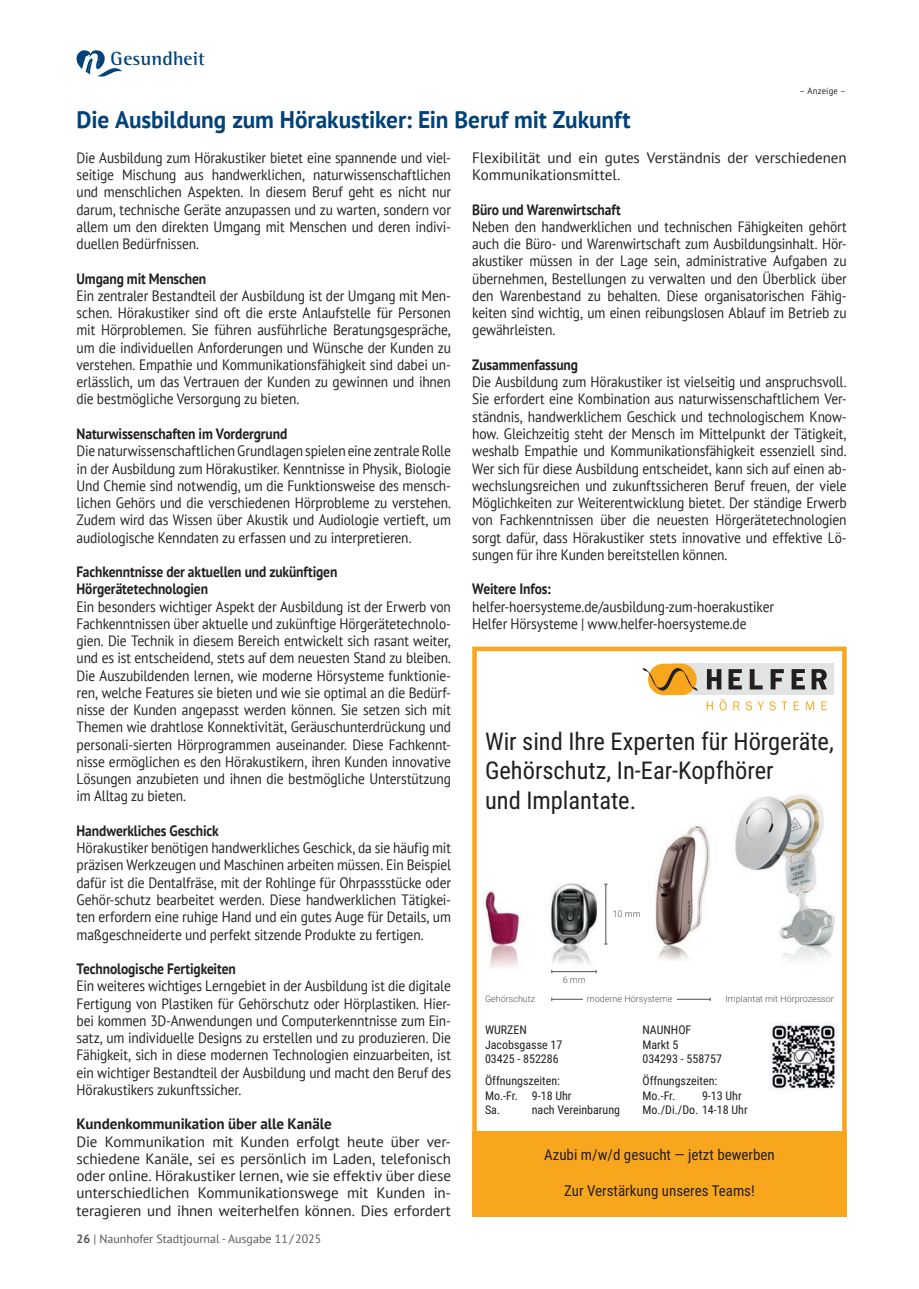
<style>
.page{position:relative;width:919px;height:1289px;background:#fff}
.page>*{position:absolute;margin:0;border:0;box-sizing:border-box;transform-origin:0 0}
.t1{font:24.45px/29.4px "Roboto Condensed";color:#231f20}
.Hauptüberschrift{font:700 24px "PT Sans";letter-spacing:-.005em;color:#004279}
.t2{font:700 19.5px "Rotis Semi Serif Std";letter-spacing:.005em;color:#004279}
.Fließtext{font:15px/17.2px "PT Sans";letter-spacing:-.01em;color:#231f20;text-align:justify;scale:.9 1}
.Fließtext-2{font:15px/17.2px "PT Sans";letter-spacing:-.01em;color:#231f20;text-align:justify}
.Fließtext-3{font:700 15px "PT Sans";letter-spacing:-.01em;color:#231f20;scale:.9 1}
.t3{font:15px "Roboto Condensed";color:#231f20}
.Fließtext-4{font:700 15px "PT Sans";letter-spacing:-.01em;color:#231f20}
.t4{font:12px/14.4px "Roboto Condensed";color:#231f20}
.t5{font:12px "PT Sans";color:#57585a}
.t6{font:300 9px "Roboto";color:#4f5152}
.Fließtext-5{font:9px "PT Sans";letter-spacing:.02em;color:#231f20;scale:.96 1}
.s1{font-weight:700}
</style>
<div class="page">
<svg style="left:77px;top:50px;width:45px;height:27px"></svg>
<div style="left:472px;top:646px;width:374px;height:570px;border:4px solid #f9a61f"></div>
<div style="left:472px;top:1131px;width:374px;height:85px;background:#f9a61f"></div>
<div style="left:672px;top:663px;width:161px;height:32px;background:#e2e3e3"></div>
<svg style="left:706px;top:701px;width:6px;height:9px"></svg>
<svg style="left:719px;top:699px;width:7px;height:11px"></svg>
<svg style="left:733px;top:701px;width:6px;height:9px"></svg>
<svg style="left:745px;top:701px;width:30px;height:9px"></svg>
<svg style="left:781px;top:701px;width:6px;height:9px"></svg>
<svg style="left:793px;top:701px;width:6px;height:9px"></svg>
<svg style="left:805px;top:701px;width:9px;height:9px"></svg>
<svg style="left:821px;top:701px;width:5px;height:9px"></svg>
<div style="left:648px;top:663px;width:48px;height:32px;background:#f9a61f;border-radius:16px"></div>
<svg style="left:642px;top:665px;width:56px;height:28px"></svg>
<svg style="left:707px;top:669px;width:14px;height:20px"></svg>
<svg style="left:728px;top:669px;width:13px;height:20px"></svg>
<svg style="left:749px;top:669px;width:13px;height:20px"></svg>
<svg style="left:770px;top:669px;width:13px;height:20px"></svg>
<svg style="left:791px;top:669px;width:13px;height:20px"></svg>
<svg style="left:811px;top:669px;width:15px;height:20px"></svg>
<img style="left:655px;top:824px;width:55px;height:137px">
<img style="left:735px;top:794px;width:100px;height:167px">
<img style="left:550px;top:883px;width:48px;height:91px">
<img style="left:483px;top:890px;width:38px;height:78px">
<hr style="left:551px;top:971px;width:45px;height:1px;background:#4f5152">
<hr style="left:551px;top:998px;width:159px;height:1px;background:#4f5152">
<hr style="left:605px;top:884px;width:1px;height:60px;background:#4f5152">
<div style="left:583px;top:995px;width:93px;height:8px;background:#fff"></div>
<img style="left:769px;top:1022px;width:68px;height:68px">
<p class="t2" style="left:111px;top:47px;width:96px">Gesundheit</p>
<p class="Fließtext-5" style="left:799px;top:85px;width:50px">– Anzeige –</p>
<p class="Hauptüberschrift" style="left:77px;top:104px;width:555px">Die Ausbildung zum Hörakustiker: Ein Beruf mit Zukunft</p>
<p class="Fließtext" style="left:77px;top:149px;width:417px">Die Ausbildung zum Hörakustiker bietet eine spannende und viel&shy;seitige Mischung aus handwerklichen, naturwissenschaftlichen und menschlichen Aspekten. In diesem Beruf geht es nicht nur darum, technische Geräte anzupassen und zu warten, sondern vor allem um den direkten Umgang mit Menschen und deren indivi&shy;duellen Bedürfnissen.</p>
<p class="Fließtext-3" style="left:77px;top:268px;width:145px">Umgang mit Menschen</p>
<p class="Fließtext" style="left:77px;top:287px;width:417px">Ein zentraler Bestandteil der Ausbildung ist der Umgang mit Men&shy;schen. Hörakustiker sind oft die erste Anlaufstelle für Personen mit Hörproblemen. Sie führen ausführliche Beratungsgespräche, um die individuellen Anforderungen und Wünsche der Kunden zu verstehen. Empathie und Kommunikationsfähigkeit sind dabei un&shy;erlässlich, um das Vertrauen der Kunden zu gewinnen und ihnen die bestmögliche Versorgung zu bieten.</p>
<p class="Fließtext-3" style="left:77px;top:424px;width:235px">Naturwissenschaften im Vordergrund</p>
<p class="Fließtext" style="left:77px;top:442px;width:417px">Die naturwissenschaftlichen Grundlagen spielen eine zentrale Rolle in der Ausbildung zum Hörakustiker. Kenntnisse in Physik, Biologie Und Chemie sind notwendig, um die Funktionsweise des mensch&shy;lichen Gehörs und die verschiedenen Hörprobleme zu verstehen.<br>Zudem wird das Wissen über Akustik und Audiologie vertieft, um audiologische Kenndaten zu erfassen und zu interpretieren.</p>
<p class="Fließtext-3" style="left:77px;top:562px;width:291px">Fachkenntnisse der aktuellen und zukünftigen</p>
<p class="Fließtext-3" style="left:77px;top:579px;width:147px">Hörgerätetechnologien</p>
<p class="Fließtext" style="left:77px;top:597px;width:417px">Ein besonders wichtiger Aspekt der Ausbildung ist der Erwerb von Fachkenntnissen über aktuelle und zukünftige Hörgerätetechnolo&shy;gien. Die Technik in diesem Bereich entwickelt sich rasant weiter, und es ist entscheidend, stets auf dem neuesten Stand zu bleiben.<br>Die Auszubildenden lernen, wie moderne Hörsysteme funktionie&shy;ren, welche Features sie bieten und wie sie optimal an die Bedürf&shy;nisse der Kunden angepasst werden können. Sie setzen sich mit Themen wie drahtlose Konnektivität, Geräuschunterdrückung und personali-sierten Hörprogrammen auseinander. Diese Fachkennt&shy;nisse ermöglichen es den Hörakustikern, ihren Kunden innovative Lösungen anzubieten und ihnen die bestmögliche Unterstützung im Alltag zu bieten.</p>
<p class="Fließtext-3" style="left:77px;top:820px;width:159px">Handwerkliches Geschick</p>
<p class="Fließtext" style="left:77px;top:839px;width:417px">Hörakustiker benötigen handwerkliches Geschick, da sie häufig mit präzisen Werkzeugen und Maschinen arbeiten müssen. Ein Beispiel dafür ist die Dentalfräse, mit der Rohlinge für Ohrpassstücke oder Gehör-schutz bearbeitet werden. Diese handwerklichen Tätigkei&shy;ten erfordern eine ruhige Hand und ein gutes Auge für Details, um maßgeschneiderte und perfekt sitzende Produkte zu fertigen.</p>
<p class="Fließtext-3" style="left:77px;top:958px;width:178px">Technologische Fertigkeiten</p>
<p class="Fließtext" style="left:77px;top:977px;width:417px">Ein weiteres wichtiges Lerngebiet in der Ausbildung ist die digitale Fertigung von Plastiken für Gehörschutz oder Hörplastiken. Hier&shy;bei kommen 3D-Anwendungen und Computerkenntnisse zum Ein&shy;satz, um individuelle Designs zu erstellen und zu produzieren. Die Fähigkeit, sich in diese modernen Technologien einzuarbeiten, ist ein wichtiger Bestandteil der Ausbildung und macht den Beruf des Hörakustikers zukunftssicher.</p>
<p class="Fließtext-4" style="left:77px;top:1114px;width:256px">Kundenkommunikation über alle Kanäle</p>
<p class="Fließtext-2" style="left:77px;top:1132px;width:376px">Die Kommunikation mit Kunden erfolgt heute über ver&shy;schiedene Kanäle, sei es persönlich im Laden, telefonisch oder online. Hörakustiker lernen, wie sie effektiv über diese unterschiedlichen Kommunikationswege mit Kunden in&shy;teragieren und ihnen weiterhelfen können. Dies erfordert</p>
<p class="Fließtext-2" style="left:472px;top:149px;width:376px">Flexibilität und ein gutes Verständnis der verschiedenen<br>Kommunikationsmittel.</p>
<p class="Fließtext-3" style="left:472px;top:199px;width:167px">Büro und Warenwirtschaft</p>
<p class="Fließtext" style="left:472px;top:218px;width:417px">Neben den handwerklichen und technischen Fähigkeiten gehört auch die Büro- und Warenwirtschaft zum Ausbildungsinhalt. Hör&shy;akustiker müssen in der Lage sein, administrative Aufgaben zu übernehmen, Bestellungen zu verwalten und den Überblick über den Warenbestand zu behalten. Diese organisatorischen Fähig&shy;keiten sind wichtig, um einen reibungslosen Ablauf im Betrieb zu gewährleisten.</p>
<p class="Fließtext-3" style="left:472px;top:355px;width:119px">Zusammenfassung</p>
<p class="Fließtext" style="left:472px;top:373px;width:417px">Die Ausbildung zum Hörakustiker ist vielseitig und anspruchsvoll.<br>Sie erfordert eine Kombination aus naturwissenschaftlichem Ver&shy;ständnis, handwerklichem Geschick und technologischem Know&shy;how. Gleichzeitig steht der Mensch im Mittelpunkt der Tätigkeit, weshalb Empathie und Kommunikationsfähigkeit essenziell sind.<br>Wer sich für diese Ausbildung entscheidet, kann sich auf einen ab&shy;wechslungsreichen und zukunftssicheren Beruf freuen, der viele Möglichkeiten zur Weiterentwicklung bietet. Der ständige Erwerb von Fachkenntnissen über die neuesten Hörgerätetechnologien sorgt dafür, dass Hörakustiker stets innovative und effektive Lö&shy;sungen für ihre Kunden bereitstellen können.</p>
<p class="Fließtext-3" style="left:472px;top:579px;width:89px">Weitere Infos:</p>
<p class="Fließtext" style="left:472px;top:597px;width:337px">helfer-hoersysteme.de/ausbildung-zum-hoerakustiker</p>
<p class="Fließtext" style="left:472px;top:614px;width:306px">Helfer Hörsysteme | www.helfer-hoersysteme.de</p>
<p class="t1" style="left:485px;top:725px;width:350px">Wir sind Ihre Experten für Hörgeräte,<br>Gehörschutz, In-Ear-Kopfhörer<br>und Implantate.</p>
<p class="t6" style="left:612px;top:907px;width:30px">10 mm</p>
<p class="t6" style="left:562px;top:973px;width:25px">6 mm</p>
<p class="t6" style="left:485px;top:992px;width:52px">Gehörschutz</p>
<p class="t6" style="left:587px;top:992px;width:87px">moderne Hörsysteme</p>
<p class="t6" style="left:725px;top:992px;width:110px">Implantat mit Hörprozessor</p>
<p class="t4" style="left:642px;top:1022px;width:81px">NAUNHOF<br>Markt 5<br>034293 - 558757</p>
<p class="t4" style="left:485px;top:1022px;width:79px">WURZEN<br>Jacobsgasse 17<br>03425 - 852286</p>
<p class="t4" style="left:485px;top:1073px;width:88px">Öffnungszeiten:<br>Mo.-Fr. 9-18 Uhr<br>Sa.</p>
<p class="t4" style="left:642px;top:1073px;width:76px">Öffnungszeiten:<br>Mo.-Fr.</p>
<p class="t4" style="left:642px;top:1087px;width:107px;text-indent:60px">9-13 Uhr<br>Mo./Di./Do. 14-18 Uhr</p>
<p class="t4" style="left:532px;top:1102px;width:90px">nach Vereinbarung</p>
<p class="t3" style="left:544px;top:1143px;width:232px">Azubi m/w/d gesucht — jetzt bewerben</p>
<p class="t3" style="left:564px;top:1179px;width:192px">Zur Verstärkung unseres Teams!</p>
<p class="t5" style="left:77px;top:1230px;width:246px"><span class="s1">26</span> | Naunhofer Stadtjournal - Ausgabe 11/2025</p>
</div>
